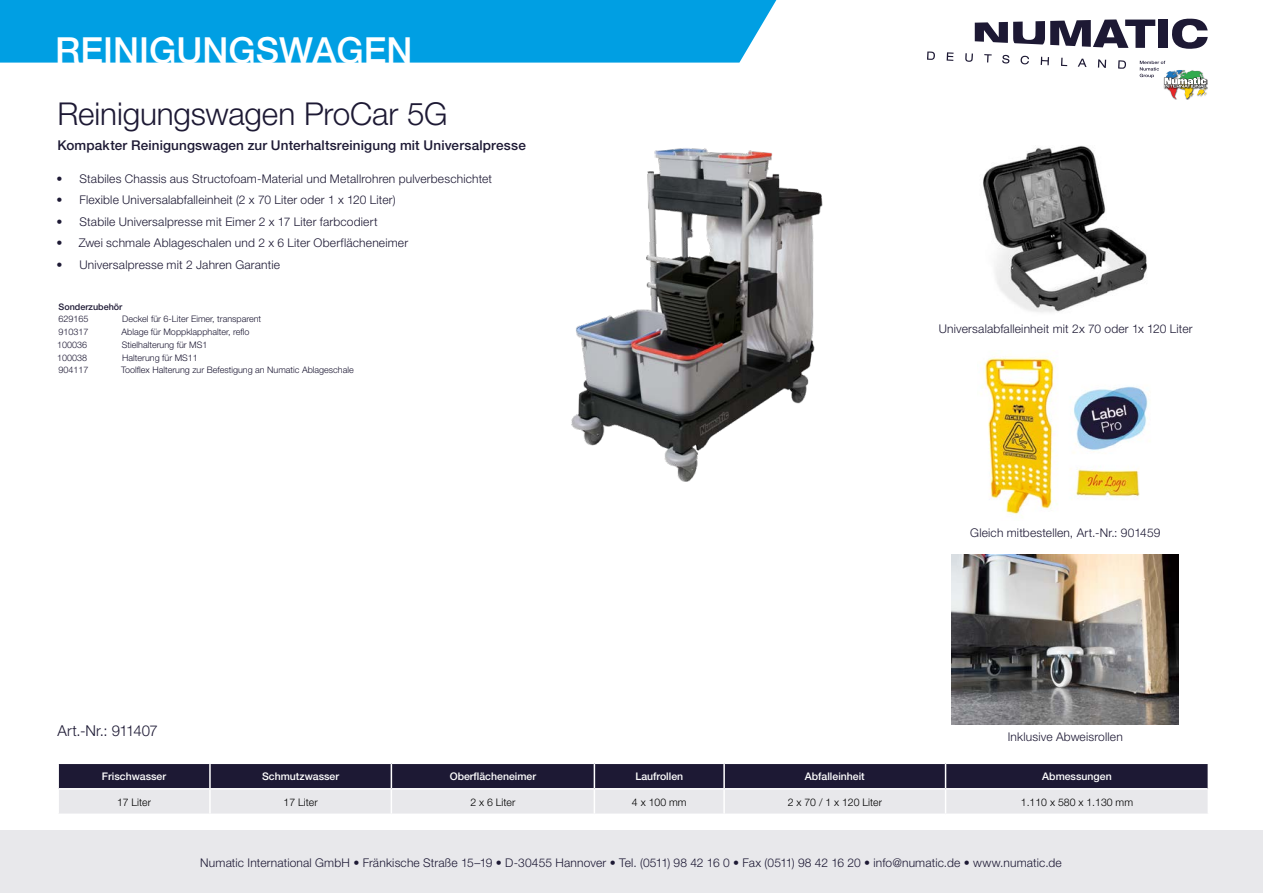
<style>
.page{position:relative;width:1263px;height:893px;background:#fff}
.page>*{position:absolute;margin:0;border:0;box-sizing:border-box;transform-origin:0 0}
.t1{font:500 36px "Helvetica Neue";color:#fff}
.Titel{font:300 31.5px "Helvetica Neue";letter-spacing:-.005em;color:#1d1934}
.t2{font:300 15px "Helvetica Neue";letter-spacing:-.015em;color:#1d1934}
.Titel-2{font:500 13.5px "Helvetica Neue";letter-spacing:.01em;color:#1d1934}
.Produktbezeichnung{font:300 12px "Helvetica Neue";letter-spacing:.015em;color:#1d1934}
.t3{font:500 10.5px "Helvetica Neue";color:#fff}
.t4{font:300 10.5px "Helvetica Neue";color:#000}
.tabelle_text{font:300 9px "Helvetica Neue";color:#1d1934}
.tabelle_artnr{font:300 9px "Helvetica Neue";color:#1d1934}
.tabelle_artnr-2{font:500 9px "Helvetica Neue";color:#1d1934}
</style>
<div class="page">
<svg style="left:927px;top:52px;width:8px;height:8px"></svg>
<svg style="left:947px;top:52px;width:6px;height:9px"></svg>
<svg style="left:965px;top:19px;width:243px;height:80px"></svg>
<div style="left:0;top:831px;width:1263px;height:62px;background:#e8e8eb"></div>
<div style="left:0;top:0;width:776px;height:63px;background:#009fe3"></div>
<svg style="left:58px;top:763px;width:1150px;height:51px;background:#8a8896"></svg>
<img style="left:980px;top:358px;width:168px;height:160px">
<img style="left:952px;top:554px;width:227px;height:170px">
<img style="left:983px;top:146px;width:164px;height:166px">
<img style="left:571px;top:148px;width:252px;height:334px">
<p class="t1" style="left:55px;top:29px;width:359px">REINIGUNGSWAGEN</p>
<p class="Titel" style="left:57px;top:94px;width:392px">Reinigungswagen ProCar 5G</p>
<p class="Titel-2" style="left:57px;top:138px;width:470px">Kompakter Reinigungswagen zur Unterhaltsreinigung mit Universalpresse</p>
<p class="Produktbezeichnung" style="left:57px;top:171px;width:437px">• Stabiles Chassis aus Structofoam-Material und Metallrohren pulverbeschichtet</p>
<p class="Produktbezeichnung" style="left:57px;top:193px;width:340px">• Flexible Universalabfalleinheit (2 x 70 Liter oder 1 x 120 Liter)</p>
<p class="Produktbezeichnung" style="left:57px;top:214px;width:322px">• Stabile Universalpresse mit Eimer 2 x 17 Liter farbcodiert</p>
<p class="Produktbezeichnung" style="left:57px;top:236px;width:353px">• Zwei schmale Ablageschalen und 2 x 6 Liter Oberflächeneimer</p>
<p class="Produktbezeichnung" style="left:57px;top:257px;width:225px">• Universalpresse mit 2 Jahren Garantie</p>
<p class="tabelle_artnr-2" style="left:58px;top:302px;width:65px">Sonderzubehör</p>
<p class="tabelle_artnr" style="left:58px;top:314px;width:32px">629165</p>
<p class="tabelle_text" style="left:122px;top:314px;width:141px">Deckel für 6-Liter Eimer, transparent</p>
<p class="tabelle_artnr" style="left:58px;top:326px;width:32px">910317</p>
<p class="tabelle_text" style="left:122px;top:326px;width:129px">Ablage für Moppklapphalter, reflo</p>
<p class="tabelle_artnr" style="left:57px;top:339px;width:32px">100036</p>
<p class="tabelle_text" style="left:122px;top:339px;width:87px">Stielhalterung für MS1</p>
<p class="tabelle_artnr" style="left:57px;top:352px;width:32px">100038</p>
<p class="tabelle_text" style="left:122px;top:352px;width:77px">Halterung für MS11</p>
<p class="tabelle_artnr" style="left:58px;top:365px;width:32px">904117</p>
<p class="tabelle_text" style="left:121px;top:365px;width:234px">Toolflex Halterung zur Befestigung an Numatic Ablageschale</p>
<p class="t2" style="left:57px;top:722px;width:102px">Art.-Nr.: 911407</p>
<p class="Produktbezeichnung" style="left:939px;top:321px;width:255px">Universalabfalleinheit mit 2x 70 oder 1x 120 Liter</p>
<p class="Produktbezeichnung" style="left:970px;top:525px;width:192px">Gleich mitbestellen, Art.-Nr.: 901459</p>
<p class="Produktbezeichnung" style="left:1008px;top:730px;width:116px">Inklusive Abweisrollen</p>
<p class="t3" style="left:102px;top:770px;width:66px">Frischwasser</p>
<p class="t3" style="left:262px;top:770px;width:79px">Schmutzwasser</p>
<p class="t3" style="left:450px;top:770px;width:88px">Oberflächeneimer</p>
<p class="t3" style="left:635px;top:770px;width:49px">Laufrollen</p>
<p class="t3" style="left:805px;top:770px;width:61px">Abfalleinheit</p>
<p class="t3" style="left:1042px;top:770px;width:71px">Abmessungen</p>
<p class="t4" style="left:117px;top:795px;width:36px">17 Liter</p>
<p class="t4" style="left:284px;top:795px;width:36px">17 Liter</p>
<p class="t4" style="left:470px;top:795px;width:46px">2 x 6 Liter</p>
<p class="t4" style="left:632px;top:795px;width:56px">4 x 100 mm</p>
<p class="t4" style="left:788px;top:795px;width:96px">2 x 70 / 1 x 120 Liter</p>
<p class="t4" style="left:1021px;top:795px;width:114px">1.110 x 580 x 1.130 mm</p>
<p class="Produktbezeichnung" style="left:200px;top:855px;width:863px">Numatic International GmbH • Fränkische Straße 15–19 • D-30455 Hannover • Tel. (0511) 98 42 16 0 • Fax (0511) 98 42 16 20 • info@numatic.de • www.numatic.de</p>
</div>
